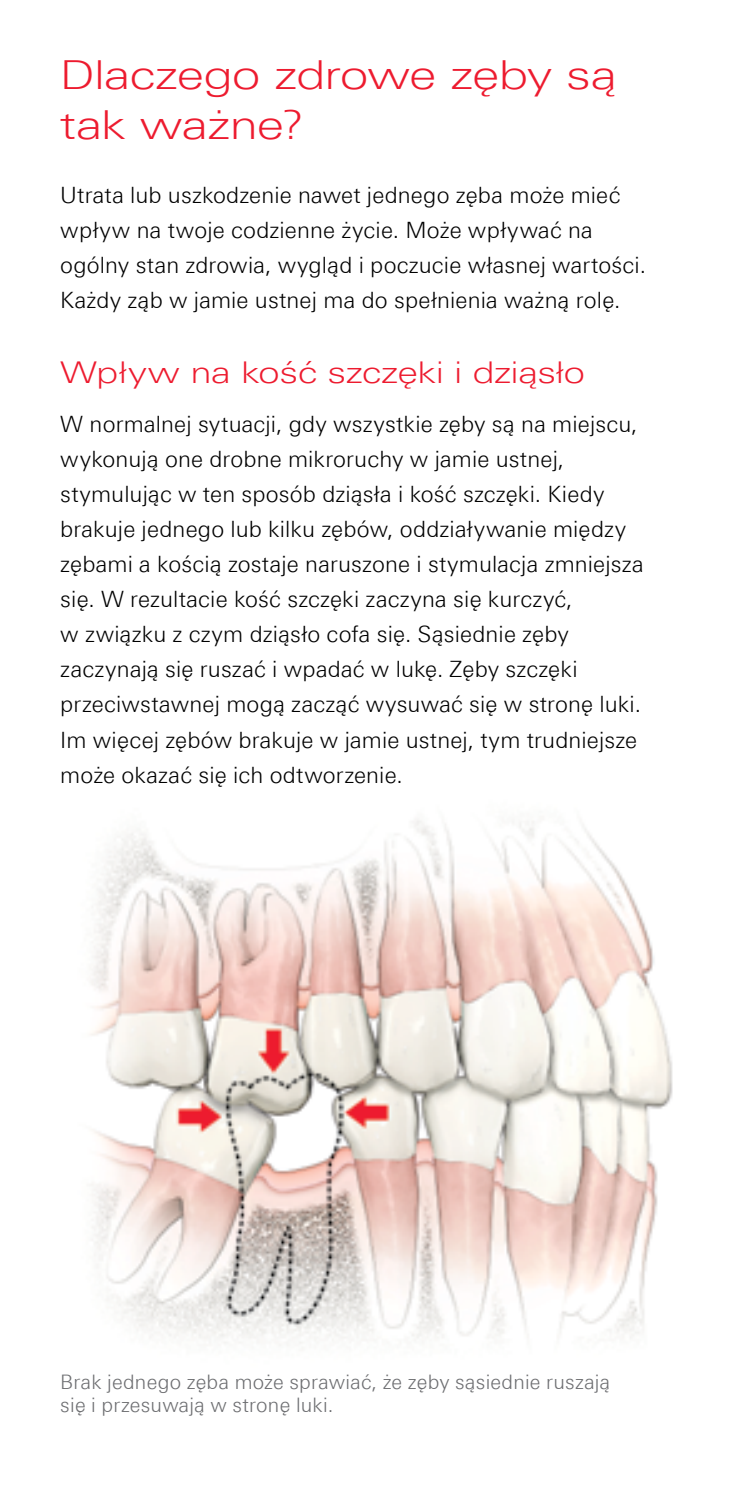
<style>
.page{position:relative;width:745px;height:1489px;background:#fff}
.page>*{position:absolute;margin:0;border:0;box-sizing:border-box;transform-origin:0 0}
.t1{font:300 40px/50px "Linotype Univers 340 Ex";letter-spacing:-.01em;color:#ed1b2f}
.t2{font:300 30px "Linotype Univers 340 Ex";color:#ed1b2f}
.t3{font:300 22.5px/35px "Linotype Univers 330";letter-spacing:.01em;color:#000}
.t4{font:300 20px/22.5px "Linotype Univers 330";letter-spacing:.01em;color:#6d6e71}
</style>
<div class="page">
<img style="left:90px;top:819px;width:583px;height:527px">
<p class="t1" style="left:60px;top:50px;width:557px">Dlaczego zdrowe zęby są tak ważne?</p>
<p class="t3" style="left:60px;top:177px;width:587px">Utrata lub uszkodzenie nawet jednego zęba może mieć wpływ na twoje codzienne życie. Może wpływać na ogólny stan zdrowia, wygląd i poczucie własnej wartości.<br>Każdy ząb w jamie ustnej ma do spełnienia ważną rolę.</p>
<p class="t2" style="left:60px;top:355px;width:526px">Wpływ na kość szczęki i dziąsło</p>
<p class="t3" style="left:60px;top:406px;width:584px">W normalnej sytuacji, gdy wszystkie zęby są na miejscu, wykonują one drobne mikroruchy w jamie ustnej, stymulując w ten sposób dziąsła i kość szczęki. Kiedy brakuje jednego lub kilku zębów, oddziaływanie między zębami a kością zostaje naruszone i stymulacja zmniejsza się. W rezultacie kość szczęki zaczyna się kurczyć,<br>w związku z czym dziąsło cofa się. Sąsiednie zęby zaczynają się ruszać i wpadać w lukę. Zęby szczęki przeciwstawnej mogą zacząć wysuwać się w stronę luki.<br>Im więcej zębów brakuje w jamie ustnej, tym trudniejsze może okazać się ich odtworzenie.</p>
<p class="t4" style="left:60px;top:1370px;width:551px">Brak jednego zęba może sprawiać, że zęby sąsiednie ruszają się i przesuwają w stronę luki.</p>
</div>
